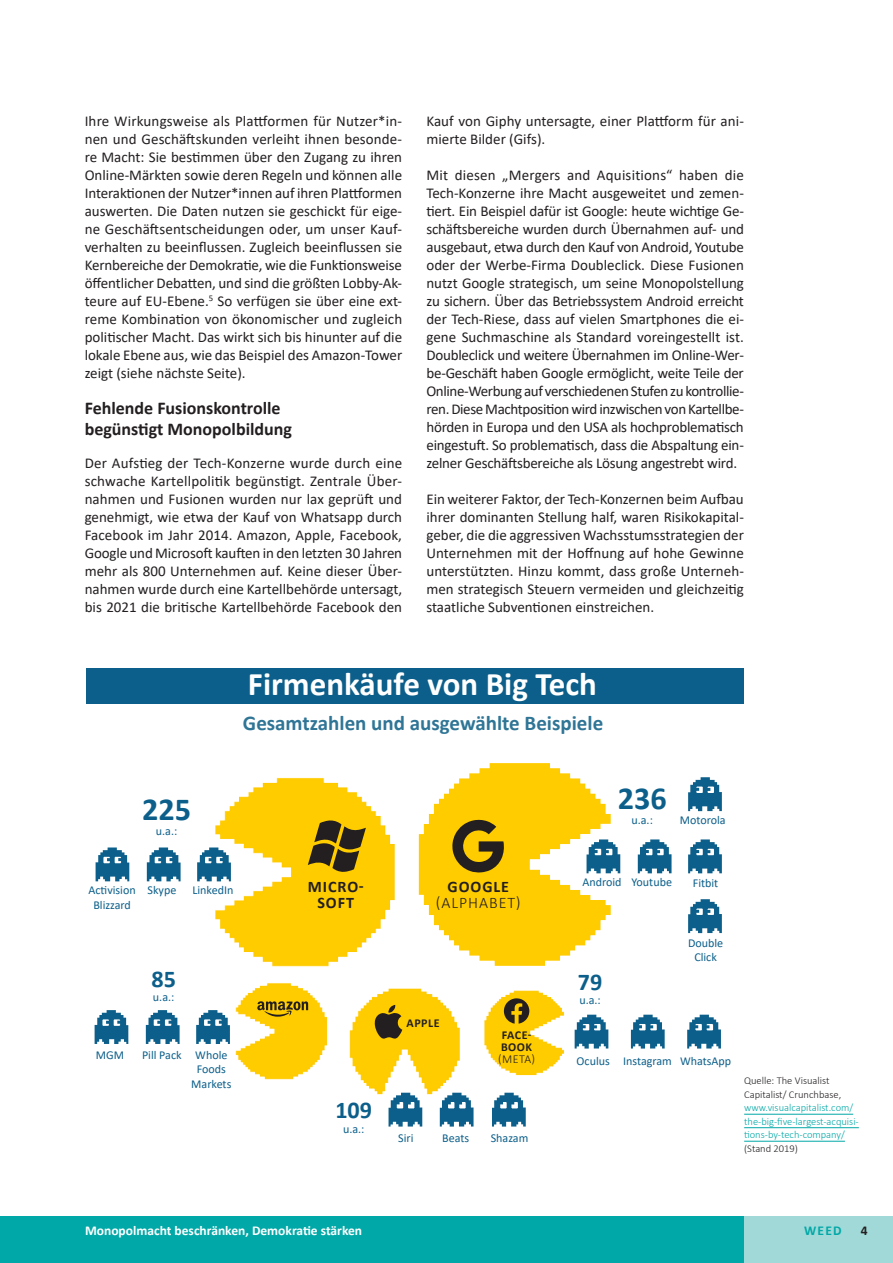
<style>
.page{position:relative;width:893px;height:1263px;background:#fff}
.page>*{position:absolute;margin:0;border:0;box-sizing:border-box;transform-origin:0 0}
.t1{font:700 33px "Calibri";color:#fff}
.t2{font:700 32.1px "Calibri";color:#0c5f8a}
.t3{font:700 24.15px "Calibri";color:#0c5f8a}
.t4{font:700 21px "Calibri";color:#2f7596}
.t5{font:700 18px/21px "Calibri";color:#231f20}
.t6{font:700 16.05px/16px "Calibri";letter-spacing:.06em;color:#231f20;text-align:center}
.t7{font:300 16.05px "Calibri";letter-spacing:.06em;color:#231f20}
.t8{font:15px/18px "Calibri";color:#231f20;text-align:justify}
.t9{font:700 13.5px "Calibri";color:#fff}
.t10{font:700 13.5px "Calibri";color:#00a8a7}
.t11{font:700 13.5px "Calibri";color:#231f20}
.t12{font:12px/14.5px "Calibri";color:#0c5f8a;text-align:center}
.t13{font:700 12px/12px "Calibri";letter-spacing:.04em;color:#231f20}
.t14{font:300 12px "Calibri";color:#231f20}
.t15{font:300 10.5px/13.5px "Calibri";color:#00a8a7}
.t16{font:300 10.5px/13.5px "Calibri";color:#231f20}
</style>
<div class="page">
<div style="left:0;top:1216px;width:893px;height:47px;background:#a0d9d8"></div>
<div style="left:0;top:1216px;width:744px;height:47px;background:#00a8a7"></div>
<div style="left:86px;top:668px;width:657px;height:36px;background:#0c5f8a"></div>
<img style="left:206px;top:777px;width:189px;height:190px">
<img style="left:418px;top:763px;width:203px;height:203px">
<img style="left:484px;top:990px;width:81px;height:86px">
<img style="left:349px;top:988px;width:113px;height:107px">
<img style="left:235px;top:983px;width:93px;height:97px">
<svg style="left:96px;top:847px;width:33px;height:34px"></svg>
<svg style="left:95px;top:1010px;width:33px;height:34px"></svg>
<svg style="left:389px;top:1093px;width:33px;height:33px"></svg>
<svg style="left:440px;top:1093px;width:34px;height:33px"></svg>
<svg style="left:492px;top:1093px;width:34px;height:33px"></svg>
<svg style="left:586px;top:839px;width:34px;height:34px"></svg>
<svg style="left:575px;top:1015px;width:33px;height:33px"></svg>
<svg style="left:147px;top:847px;width:34px;height:34px"></svg>
<svg style="left:146px;top:1010px;width:34px;height:34px"></svg>
<svg style="left:638px;top:839px;width:33px;height:34px"></svg>
<svg style="left:631px;top:1015px;width:34px;height:33px"></svg>
<svg style="left:197px;top:847px;width:34px;height:34px"></svg>
<svg style="left:196px;top:1010px;width:34px;height:34px"></svg>
<svg style="left:688px;top:839px;width:34px;height:34px"></svg>
<svg style="left:687px;top:1015px;width:34px;height:33px"></svg>
<svg style="left:688px;top:777px;width:34px;height:34px"></svg>
<svg style="left:688px;top:899px;width:34px;height:34px"></svg>
<svg style="left:375px;top:1005px;width:27px;height:34px"></svg>
<svg style="left:257px;top:1001px;width:51px;height:16px"></svg>
<svg style="left:503px;top:998px;width:27px;height:25px"></svg>
<svg style="left:308px;top:820px;width:58px;height:52px"></svg>
<svg style="left:452px;top:819px;width:52px;height:54px"></svg>
<hr style="left:744px;top:1114px;width:109px;height:1px;background:#00a8a7">
<hr style="left:744px;top:1127px;width:115px;height:1px;background:#00a8a7">
<hr style="left:744px;top:1141px;width:101px;height:1px;background:#00a8a7">
<p class="t8" style="left:85px;top:112px;width:319px">Ihre Wirkungsweise als Plattformen für Nutzer*in&shy;nen und Geschäftskunden verleiht ihnen besonde&shy;re Macht: Sie bestimmen über den Zugang zu ihren Online-Märkten sowie deren Regeln und können alle Interaktionen der Nutzer*innen auf ihren Plattformen auswerten. Die Daten nutzen sie geschickt für eige&shy;ne Geschäftsentscheidungen oder, um unser Kauf&shy;verhalten zu beeinflussen. Zugleich beeinflussen sie Kernbereiche der Demokratie, wie die Funktionsweise öffentlicher Debatten, und sind die größten Lobby-Ak&shy;teure auf EU-Ebene.<sup>5</sup> So verfügen sie über eine ext&shy;reme Kombination von ökonomischer und zugleich politischer Macht. Das wirkt sich bis hinunter auf die lokale Ebene aus, wie das Beispiel des Amazon-Tower zeigt (siehe nächste Seite).</p>
<p class="t5" style="left:85px;top:397px;width:209px">Fehlende Fusionskontrolle begünstigt Monopolbildung</p>
<p class="t8" style="left:85px;top:454px;width:319px">Der Aufstieg der Tech-Konzerne wurde durch eine schwache Kartellpolitik begünstigt. Zentrale Über&shy;nahmen und Fusionen wurden nur lax geprüft und genehmigt, wie etwa der Kauf von Whatsapp durch Facebook im Jahr 2014. Amazon, Apple, Facebook, Google und Microsoft kauften in den letzten 30 Jahren mehr als 800 Unternehmen auf. Keine dieser Über&shy;nahmen wurde durch eine Kartellbehörde untersagt, bis 2021 die britische Kartellbehörde Facebook den</p>
<p class="t8" style="left:426px;top:112px;width:319px">Kauf von Giphy untersagte, einer Plattform für ani&shy;mierte Bilder (Gifs).</p>
<p class="t8" style="left:426px;top:166px;width:319px">Mit diesen „Mergers and Aquisitions“ haben die Tech-Konzerne ihre Macht ausgeweitet und zemen&shy;tiert. Ein Beispiel dafür ist Google: heute wichtige Ge&shy;schäftsbereiche wurden durch Übernahmen auf- und ausgebaut, etwa durch den Kauf von Android, Youtube oder der Werbe-Firma Doubleclick. Diese Fusionen nutzt Google strategisch, um seine Monopolstellung zu sichern. Über das Betriebssystem Android erreicht der Tech-Riese, dass auf vielen Smartphones die ei&shy;gene Suchmaschine als Standard voreingestellt ist.<br>Doubleclick und weitere Übernahmen im Online-Wer&shy;be-Geschäft haben Google ermöglicht, weite Teile der Online-Werbung auf verschiedenen Stufen zu kontrollie&shy;ren. Diese Machtposition wird inzwischen von Kartellbe&shy;hörden in Europa und den USA als hochproblematisch eingestuft. So problematisch, dass die Abspaltung ein&shy;zelner Geschäftsbereiche als Lösung angestrebt wird.</p>
<p class="t8" style="left:426px;top:490px;width:319px">Ein weiterer Faktor, der Tech-Konzernen beim Aufbau ihrer dominanten Stellung half, waren Risikokapital&shy;geber, die die aggressiven Wachsstumsstrategien der Unternehmen mit der Hoffnung auf hohe Gewinne unterstützten. Hinzu kommt, dass große Unterneh&shy;men strategisch Steuern vermeiden und gleichzeitig staatliche Subventionen einstreichen.</p>
<h1 class="t1" style="left:248px;top:660px;width:351px">Firmenkäufe von Big Tech</h1>
<h3 class="t4" style="left:243px;top:708px;width:362px">Gesamtzahlen und ausgewählte Beispiele</h3>
<h2 class="t2" style="left:142px;top:787px;width:50px">225</h2>
<p class="t12" style="left:156px;top:823px;width:23px">u.a.:</p>
<p class="t12" style="left:89px;top:883px;width:49px">Activision<br>Blizzard</p>
<p class="t12" style="left:148px;top:883px;width:30px">Skype</p>
<p class="t12" style="left:192px;top:883px;width:42px">LinkedIn</p>
<p class="t12" style="left:96px;top:1047px;width:30px">MGM</p>
<h3 class="t3" style="left:151px;top:962px;width:26px">85</h3>
<p class="t12" style="left:153px;top:990px;width:23px">u.a.:</p>
<p class="t12" style="left:142px;top:1047px;width:41px">Pill Pack</p>
<p class="t12" style="left:191px;top:1047px;width:42px">Whole<br>Foods<br>Markets</p>
<p class="t6" style="left:308px;top:878px;width:57px">MICRO-<br>SOFT</p>
<h3 class="t3" style="left:335px;top:1093px;width:38px">109</h3>
<p class="t12" style="left:343px;top:1121px;width:23px">u.a.:</p>
<h2 class="t2" style="left:618px;top:776px;width:50px">236</h2>
<p class="t12" style="left:631px;top:812px;width:23px">u.a.:</p>
<p class="t12" style="left:680px;top:813px;width:47px">Motorola</p>
<p class="t12" style="left:632px;top:875px;width:42px">Youtube</p>
<p class="t12" style="left:582px;top:875px;width:41px">Android</p>
<p class="t6" style="left:447px;top:878px;width:63px">GOOGLE</p>
<p class="t12" style="left:693px;top:876px;width:27px">Fitbit</p>
<p class="t7" style="left:436px;top:893px;width:86px">(ALPHABET)</p>
<p class="t13" style="left:407px;top:1016px;width:35px">APPLE</p>
<p class="t13" style="left:501px;top:1029px;width:33px">FACE-<br>BOOK</p>
<p class="t14" style="left:498px;top:1052px;width:38px">(META)</p>
<p class="t12" style="left:398px;top:1130px;width:17px">Siri</p>
<p class="t12" style="left:442px;top:1130px;width:29px">Beats</p>
<p class="t12" style="left:491px;top:1130px;width:39px">Shazam</p>
<h3 class="t3" style="left:578px;top:965px;width:26px">79</h3>
<p class="t12" style="left:579px;top:993px;width:23px">u.a.:</p>
<p class="t12" style="left:688px;top:935px;width:37px">Double<br>Click</p>
<p class="t12" style="left:577px;top:1054px;width:35px">Oculus</p>
<p class="t12" style="left:623px;top:1054px;width:50px">Instagram</p>
<p class="t12" style="left:680px;top:1054px;width:53px">WhatsApp</p>
<p class="t16" style="left:744px;top:1074px;width:99px">Quelle: The Visualist<br>Capitalist/ Crunchbase,</p>
<p class="t15" style="left:744px;top:1101px;width:116px">www.visualcapitalist.com/ the-big-five-largest-acquisi&shy;tions-by-tech-company/</p>
<p class="t16" style="left:744px;top:1141px;width:55px">(Stand 2019)</p>
<p class="t9" style="left:85px;top:1221px;width:279px">Monopolmacht beschränken, Demokratie stärken</p>
<p class="t10" style="left:804px;top:1221px;width:39px">WEED</p>
<p class="t11" style="left:861px;top:1221px;width:8px">4</p>
</div>
